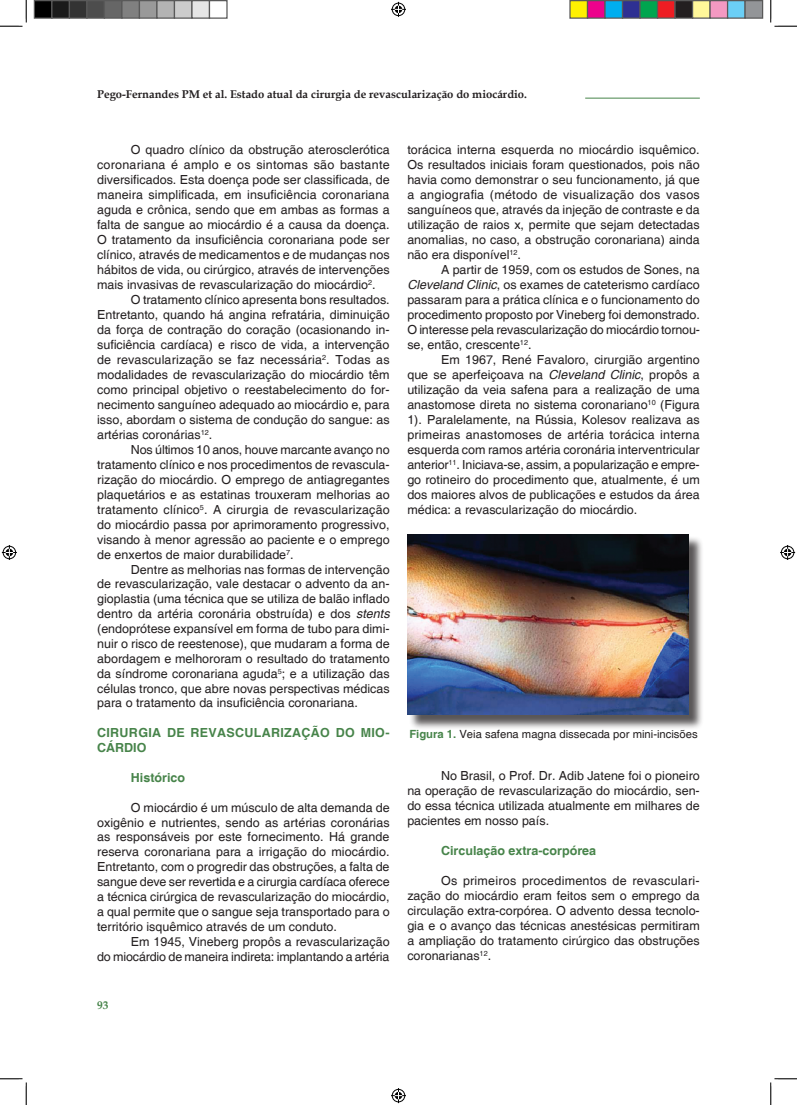
<style>
.page{position:relative;width:797px;height:1105px;background:#fff}
.page>*{position:absolute;margin:0;border:0;box-sizing:border-box;transform-origin:0 0}
.t1{font:12.5px/15px "Helvetica";color:#231f20;text-align:justify}
.t2{font:700 12.5px/14.9px "Helvetica";letter-spacing:.025em;color:#47844a}
.t3{font:700 12.5px "Helvetica";color:#47844a}
.t4{font:700 11.25px "Book Antiqua";color:#231f20}
.t5{font:11.25px "Helvetica";color:#231f20}
.t6{font:700 11.25px "Book Antiqua";color:#47844a}
.s1{font-style:italic}
.s2{font-weight:700;color:#47844a}
</style>
<div class="page">
<hr style="left:585px;top:98px;width:114px;height:1px;background:#47844a">
<div style="left:409px;top:536px;width:299px;height:200px;background:#231f20;opacity:.75"></div>
<img style="left:407px;top:534px;width:281px;height:181px">
<svg style="left:0;top:0;width:27px;height:27px"></svg>
<svg style="left:0;top:1078px;width:27px;height:27px"></svg>
<svg style="left:770px;top:0;width:27px;height:27px"></svg>
<svg style="left:770px;top:1078px;width:27px;height:27px"></svg>
<svg style="left:391px;top:2px;width:15px;height:15px"></svg>
<svg style="left:391px;top:1088px;width:15px;height:15px"></svg>
<svg style="left:2px;top:545px;width:15px;height:15px"></svg>
<svg style="left:780px;top:545px;width:15px;height:15px"></svg>
<div style="left:34px;top:1px;width:18px;height:17px;background:#000"></div>
<div style="left:34px;top:0;width:18px;height:19px;border:1px solid #595959"></div>
<div style="left:52px;top:1px;width:17px;height:17px;background:#1a1a1a"></div>
<div style="left:51px;top:0;width:19px;height:19px;border:1px solid #595959"></div>
<div style="left:69px;top:1px;width:18px;height:17px;background:#333"></div>
<div style="left:69px;top:0;width:19px;height:19px;border:1px solid #595959"></div>
<div style="left:87px;top:1px;width:17px;height:17px;background:#4d4d4d"></div>
<div style="left:86px;top:0;width:19px;height:19px;border:1px solid #595959"></div>
<div style="left:104px;top:1px;width:18px;height:17px;background:#666"></div>
<div style="left:104px;top:0;width:18px;height:19px;border:1px solid #595959"></div>
<div style="left:122px;top:1px;width:17px;height:17px;background:#808080"></div>
<div style="left:121px;top:0;width:19px;height:19px;border:1px solid #595959"></div>
<div style="left:139px;top:1px;width:18px;height:17px;background:#999"></div>
<div style="left:139px;top:0;width:19px;height:19px;border:1px solid #595959"></div>
<div style="left:157px;top:1px;width:17px;height:17px;background:#b3b3b3"></div>
<div style="left:156px;top:0;width:19px;height:19px;border:1px solid #595959"></div>
<div style="left:174px;top:1px;width:18px;height:17px;background:#ccc"></div>
<div style="left:174px;top:0;width:18px;height:19px;border:1px solid #595959"></div>
<div style="left:192px;top:1px;width:17px;height:17px;background:#e6e6e6"></div>
<div style="left:191px;top:0;width:19px;height:19px;border:1px solid #595959"></div>
<div style="left:209px;top:0;width:19px;height:19px;border:1px solid #595959"></div>
<div style="left:570px;top:1px;width:17px;height:17px;background:#fff101"></div>
<div style="left:569px;top:0;width:19px;height:19px;border:1px solid #595959"></div>
<div style="left:587px;top:1px;width:18px;height:17px;background:#ed028c"></div>
<div style="left:587px;top:0;width:18px;height:19px;border:1px solid #595959"></div>
<div style="left:605px;top:1px;width:17px;height:17px;background:#00aeef"></div>
<div style="left:604px;top:0;width:19px;height:19px;border:1px solid #595959"></div>
<div style="left:622px;top:1px;width:18px;height:17px;background:#2e3092"></div>
<div style="left:622px;top:0;width:18px;height:19px;border:1px solid #595959"></div>
<div style="left:640px;top:1px;width:17px;height:17px;background:#00a54f"></div>
<div style="left:639px;top:0;width:19px;height:19px;border:1px solid #595959"></div>
<div style="left:657px;top:1px;width:18px;height:17px;background:#ee1d23"></div>
<div style="left:657px;top:0;width:18px;height:19px;border:1px solid #595959"></div>
<div style="left:675px;top:1px;width:17px;height:17px;background:#231f20"></div>
<div style="left:674px;top:0;width:19px;height:19px;border:1px solid #595959"></div>
<div style="left:692px;top:1px;width:18px;height:17px;background:#fff79a"></div>
<div style="left:692px;top:0;width:18px;height:19px;border:1px solid #595959"></div>
<div style="left:710px;top:1px;width:17px;height:17px;background:#f499c2"></div>
<div style="left:709px;top:0;width:19px;height:19px;border:1px solid #595959"></div>
<div style="left:727px;top:1px;width:18px;height:17px;background:#6bcff6"></div>
<div style="left:727px;top:0;width:18px;height:19px;border:1px solid #595959"></div>
<div style="left:745px;top:1px;width:17px;height:17px;background:#939598"></div>
<div style="left:744px;top:0;width:19px;height:19px;border:1px solid #595959"></div>
<p class="t4" style="left:97px;top:87px;width:431px">Pego-Fernandes PM et al. Estado atual da cirurgia de revascularização do miocárdio.</p>
<p class="t1" style="left:97px;top:143px;width:294px;text-indent:34px">O quadro clínico da obstrução aterosclerótica coronariana é amplo e os sintomas são bastante diversificados. Esta doença pode ser classificada, de maneira simplificada, em insuficiência coronariana aguda e crônica, sendo que em ambas as formas a falta de sangue ao miocárdio é a causa da doença.<br>O tratamento da insuficiência coronariana pode ser clínico, através de medicamentos e de mudanças nos hábitos de vida, ou cirúrgico, através de intervenções mais invasivas de revascularização do miocárdio<sup>2</sup>.</p>
<p class="t1" style="left:97px;top:293px;width:294px;text-indent:34px">O tratamento clínico apresenta bons resultados.<br>Entretanto, quando há angina refratária, diminuição da força de contração do coração (ocasionando in&shy;suficiência cardíaca) e risco de vida, a intervenção de revascularização se faz necessária<sup>2</sup>. Todas as modalidades de revascularização do miocárdio têm como principal objetivo o reestabelecimento do for&shy;necimento sanguíneo adequado ao miocárdio e, para isso, abordam o sistema de condução do sangue: as artérias coronárias<sup>12</sup>.</p>
<p class="t1" style="left:97px;top:443px;width:294px;text-indent:34px">Nos últimos 10 anos, houve marcante avanço no tratamento clínico e nos procedimentos de revascula&shy;rização do miocárdio. O emprego de antiagregantes plaquetários e as estatinas trouxeram melhorias ao tratamento clínico<sup>5</sup>. A cirurgia de revascularização do miocárdio passa por aprimoramento progressivo, visando à menor agressão ao paciente e o emprego de enxertos de maior durabilidade<sup>7</sup>.</p>
<p class="t1" style="left:97px;top:562px;width:294px;text-indent:34px">Dentre as melhorias nas formas de intervenção de revascularização, vale destacar o advento da an&shy;gioplastia (uma técnica que se utiliza de balão inflado dentro da artéria coronária obstruída) e dos <span class="s1">stents </span>(endoprótese expansível em forma de tubo para dimi&shy;nuir o risco de reestenose), que mudaram a forma de abordagem e melhororam o resultado do tratamento da síndrome coronariana aguda<sup>5</sup>; e a utilização das células tronco, que abre novas perspectivas médicas para o tratamento da insuficiência coronariana.</p>
<p class="t2" style="left:97px;top:726px;width:294px">CIRURGIA DE REVASCULARIZAÇÃO DO MIO-<br>CÁRDIO</p>
<p class="t3" style="left:131px;top:770px;width:56px">Histórico</p>
<p class="t1" style="left:97px;top:800px;width:294px;text-indent:34px">O miocárdio é um músculo de alta demanda de oxigênio e nutrientes, sendo as artérias coronárias as responsáveis por este fornecimento. Há grande reserva coronariana para a irrigação do miocárdio.<br>Entretanto, com o progredir das obstruções, a falta de sangue deve ser revertida e a cirurgia cardíaca oferece a técnica cirúrgica de revascularização do miocárdio, a qual permite que o sangue seja transportado para o território isquêmico através de um conduto.</p>
<p class="t1" style="left:97px;top:935px;width:294px;text-align:right">Em 1945, Vineberg propôs a revascularização<br>do miocárdio de maneira indireta: implantando a artéria</p>
<p class="t6" style="left:97px;top:998px;width:13px">93</p>
<p class="t1" style="left:407px;top:143px;width:294px">torácica interna esquerda no miocárdio isquêmico.<br>Os resultados iniciais foram questionados, pois não havia como demonstrar o seu funcionamento, já que a angiografia (método de visualização dos vasos sanguíneos que, através da injeção de contraste e da utilização de raios x, permite que sejam detectadas anomalias, no caso, a obstrução coronariana) ainda não era disponível<sup>12</sup>.</p>
<p class="t1" style="left:407px;top:263px;width:294px;text-indent:34px">A partir de 1959, com os estudos de Sones, na <span class="s1">Cleveland Clinic</span>, os exames de cateterismo cardíaco passaram para a prática clínica e o funcionamento do procedimento proposto por Vineberg foi demonstrado.<br>O interesse pela revascularização do miocárdio tornou&shy;se, então, crescente<sup>12</sup>.</p>
<p class="t1" style="left:407px;top:353px;width:294px;text-indent:34px">Em 1967, René Favaloro, cirurgião argentino que se aperfeiçoava na <span class="s1">Cleveland Clinic</span>, propôs a utilização da veia safena para a realização de uma anastomose direta no sistema coronariano<sup>10</sup> (Figura 1). Paralelamente, na Rússia, Kolesov realizava as primeiras anastomoses de artéria torácica interna esquerda com ramos artéria coronária interventricular anterior<sup>11</sup>. Iniciava-se, assim, a popularização e empre&shy;go rotineiro do procedimento que, atualmente, é um dos maiores alvos de publicações e estudos da área médica: a revascularização do miocárdio.</p>
<p class="t5" style="left:409px;top:728px;width:290px"><span class="s2">Figura 1.</span> Veia safena magna dissecada por mini-incisões</p>
<p class="t1" style="left:407px;top:769px;width:294px;text-indent:34px">No Brasil, o Prof. Dr. Adib Jatene foi o pioneiro na operação de revascularização do miocárdio, sen&shy;do essa técnica utilizada atualmente em milhares de pacientes em nosso país.</p>
<p class="t3" style="left:441px;top:843px;width:156px">Circulação extra-corpórea</p>
<p class="t1" style="left:407px;top:874px;width:294px;text-indent:34px">Os primeiros procedimentos de revasculari&shy;zação do miocárdio eram feitos sem o emprego da circulação extra-corpórea. O advento dessa tecnolo&shy;gia e o avanço das técnicas anestésicas permitiram a ampliação do tratamento cirúrgico das obstruções coronarianas<sup>12</sup>.</p>
</div>
